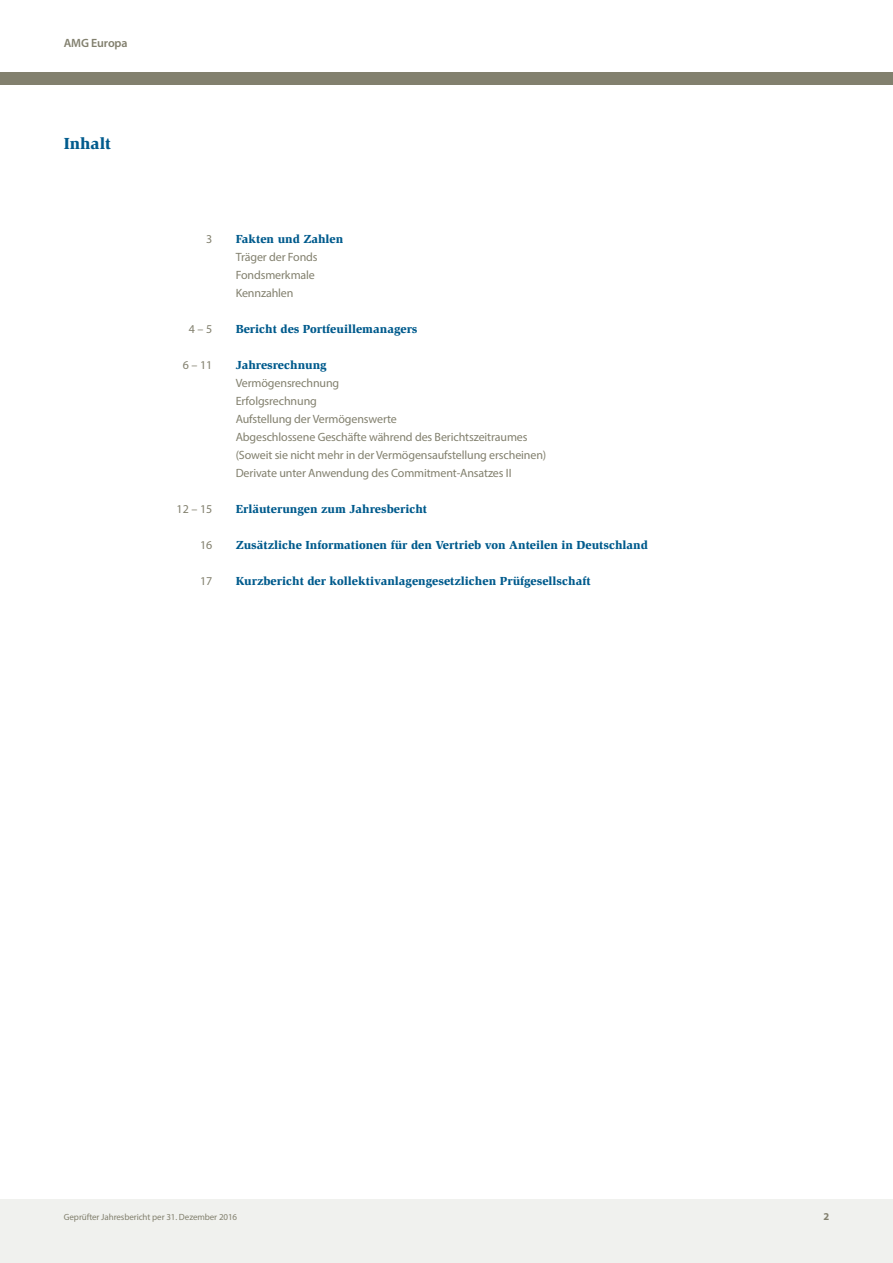
<style>
.page{position:relative;width:893px;height:1263px;background:#fff}
.page>*{position:absolute;margin:0;border:0;box-sizing:border-box;transform-origin:0 0}
.t1{font:900 16.5px "Slimbach";color:#005b8d}
.t2{font:12px/18px "Myriad Pro";letter-spacing:-.01em;color:#82806e}
.t3{font:900 12px "Slimbach";color:#005b8d}
.t4{font:600 12px "Myriad Pro";letter-spacing:-.01em;color:#82806e}
.t5{font:700 10.5px "Myriad Pro";color:#82806e}
.t6{font:9px "Myriad Pro";letter-spacing:-.01em;color:#82806e}
</style>
<div class="page">
<div style="left:0;top:1199px;width:893px;height:64px;background:#f0f1ee"></div>
<div style="left:0;top:72px;width:893px;height:13px;background:#82806e"></div>
<p class="t4" style="left:64px;top:36px;width:65px">AMG Europa</p>
<h1 class="t1" style="left:64px;top:133px;width:49px">Inhalt</h1>
<p class="t2" style="left:206px;top:230px;width:8px">3</p>
<p class="t3" style="left:236px;top:232px;width:109px">Fakten und Zahlen</p>
<p class="t2" style="left:236px;top:248px;width:83px">Träger der Fonds<br>Fondsmerkmale<br>Kennzahlen</p>
<p class="t2" style="left:189px;top:320px;width:25px">4 – 5</p>
<p class="t3" style="left:236px;top:322px;width:183px">Bericht des Portfeuillemanagers</p>
<p class="t2" style="left:183px;top:356px;width:31px">6 – 11</p>
<p class="t3" style="left:236px;top:358px;width:93px">Jahresrechnung</p>
<p class="t2" style="left:236px;top:374px;width:312px">Vermögensrechnung<br>Erfolgsrechnung<br>Aufstellung der Vermögenswerte<br>Abgeschlossene Geschäfte während des Berichtszeitraumes (Soweit sie nicht mehr in der Vermögensaufstellung erscheinen)<br>Derivate unter Anwendung des Commitment-Ansatzes II</p>
<p class="t2" style="left:177px;top:500px;width:37px">12 – 15</p>
<p class="t3" style="left:236px;top:502px;width:193px">Erläuterungen zum Jahresbericht</p>
<p class="t2" style="left:200px;top:536px;width:14px">16</p>
<p class="t3" style="left:236px;top:538px;width:414px">Zusätzliche Informationen für den Vertrieb von Anteilen in Deutschland</p>
<p class="t2" style="left:200px;top:572px;width:14px">17</p>
<p class="t3" style="left:236px;top:574px;width:356px">Kurzbericht der kollektivanlagengesetzlichen Prüfgesellschaft</p>
<p class="t6" style="left:64px;top:1212px;width:175px">Geprüfter Jahresbericht per 31. Dezember 2016</p>
<p class="t5" style="left:823px;top:1210px;width:7px">2</p>
</div>
